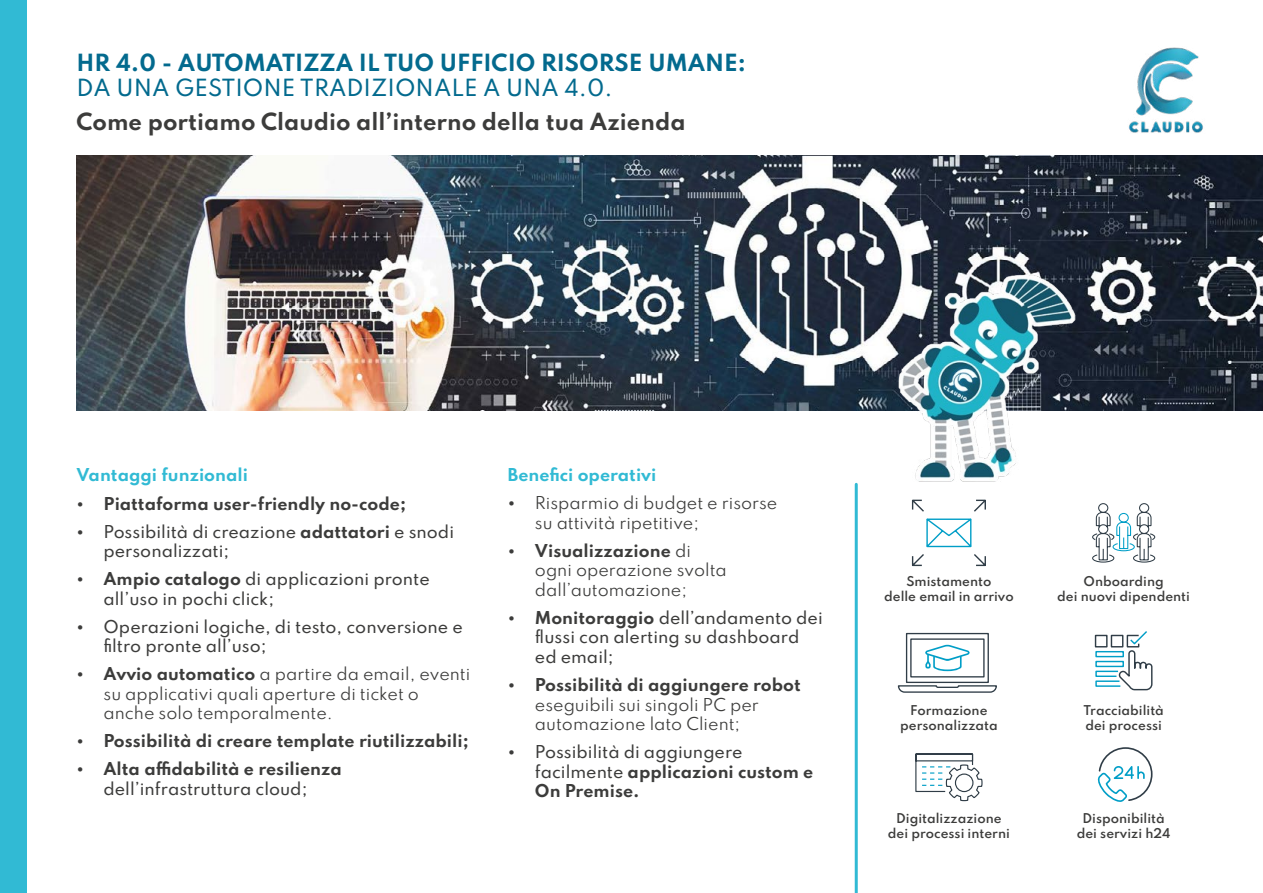
<style>
.page{position:relative;width:1263px;height:893px;background:#fff}
.page>*{position:absolute;margin:0;border:0;box-sizing:border-box;transform-origin:0 0}
.t1{font:700 21px "Spartan";color:#3c3c3b}
.t2{font:700 21px "Spartan";color:#036a8e}
.t3{font:500 21px "Spartan";color:#036a8e}
.t4{font:500 15.75px/19.5px "Spartan";color:#3c3c3b}
.t5{font:15.75px/19.5px "Spartan";color:#3c3c3b}
.t6{font:700 15.75px/19.5px "Spartan";color:#3c3c3b;text-align:center}
.t7{font:700 15.75px "Spartan";color:#31bad4}
.t8{font:600 12px/15px "Spartan";color:#3c3c3b;text-align:center}
.s1{font-weight:600}
.s2{font-weight:700}
.s3{font-weight:500}
</style>
<div class="page">
<img style="left:77px;top:155px;width:1186px;height:255px">
<div style="left:0;top:0;width:27px;height:893px;background:#31bad4"></div>
<img style="left:1128px;top:47px;width:75px;height:86px">
<img style="left:895px;top:242px;width:205px;height:240px">
<hr style="left:855px;top:484px;width:3px;height:409px;background:#31bad4">
<svg style="left:911px;top:499px;width:75px;height:68px"></svg>
<svg style="left:1092px;top:503px;width:64px;height:60px"></svg>
<svg style="left:915px;top:753px;width:68px;height:49px"></svg>
<svg style="left:1094px;top:631px;width:59px;height:60px"></svg>
<svg style="left:897px;top:632px;width:100px;height:61px"></svg>
<svg style="left:1097px;top:747px;width:55px;height:55px"></svg>
<h1 class="t2" style="left:77px;top:47px;width:671px">HR 4.0 - AUTOMATIZZA IL TUO UFFICIO RISORSE UMANE:</h1>
<h1 class="t3" style="left:77px;top:72px;width:537px">DA UNA GESTIONE TRADIZIONALE A UNA 4.0.</h1>
<h1 class="t1" style="left:77px;top:106px;width:610px">Come portiamo Claudio all’interno della tua Azienda</h1>
<p class="t7" style="left:77px;top:463px;width:173px">Vantaggi funzionali</p>
<p class="t6" style="left:77px;top:493px;width:331px"><span class="s1">•</span> Piattaforma user-friendly no-code;</p>
<p class="t4" style="left:104px;top:521px;width:352px;text-indent:-27px"><span class="s1">•</span> Possibilità di creazione <span class="s2">adattatori</span> e snodi personalizzati;</p>
<p class="t4" style="left:104px;top:568px;width:328px;text-indent:-27px"><span class="s1">•</span> <span class="s2">Ampio catalogo</span> di applicazioni pronte all’uso in pochi click;</p>
<p class="t4" style="left:104px;top:616px;width:361px;text-indent:-27px"><span class="s1">•</span> Operazioni logiche, di testo, conversione e filtro pronte all’uso;</p>
<p class="t5" style="left:104px;top:663px;width:368px;text-indent:-27px"><span class="s1">•</span> <span class="s2">Avvio automatico</span> a partire da email, eventi su applicativi quali aperture di ticket o anche solo temporalmente.</p>
<p class="t6" style="left:77px;top:730px;width:394px"><span class="s1">•</span> Possibilità di creare template riutilizzabili;</p>
<p class="t6" style="left:77px;top:758px;width:267px"><span class="s1">•</span> Alta affidabilità e resilienza <span class="s3">dell’infrastruttura cloud;</span></p>
<p class="t7" style="left:508px;top:463px;width:150px">Benefici operativi</p>
<p class="t5" style="left:535px;top:493px;width:244px;text-indent:-27px"><span class="s1">•</span> Risparmio di budget e risorse su attività ripetitive;</p>
<p class="t5" style="left:535px;top:540px;width:193px;text-indent:-27px"><span class="s1">•</span> <span class="s2">Visualizzazione</span> di ogni operazione svolta dall’automazione;</p>
<p class="t4" style="left:535px;top:607px;width:289px;text-indent:-27px"><span class="s1">•</span> <span class="s2">Monitoraggio</span> dell’andamento dei flussi con alerting su dashboard ed email;</p>
<p class="t5" style="left:535px;top:674px;width:267px;text-indent:-27px"><span class="s1">•</span> <span class="s2">Possibilità di aggiungere robot </span>eseguibili sui singoli PC per automazione lato Client;</p>
<p class="t4" style="left:535px;top:741px;width:280px;text-indent:-27px"><span class="s1">•</span> Possibilità di aggiungere facilmente <span class="s2">applicazioni custom e<br>On Premise.</span></p>
<p class="t8" style="left:884px;top:573px;width:131px">Smistamento<br>delle email in arrivo</p>
<p class="t8" style="left:900px;top:702px;width:99px">Formazione personalizzata</p>
<p class="t8" style="left:1057px;top:573px;width:134px">Onboarding<br>dei nuovi dipendenti</p>
<p class="t8" style="left:1083px;top:702px;width:82px;text-align:left">Tracciabilità dei processi</p>
<p class="t8" style="left:888px;top:811px;width:124px">Digitalizzazione dei processi interni</p>
<p class="t8" style="left:1077px;top:811px;width:95px">Disponibilità dei servizi h24</p>
</div>
